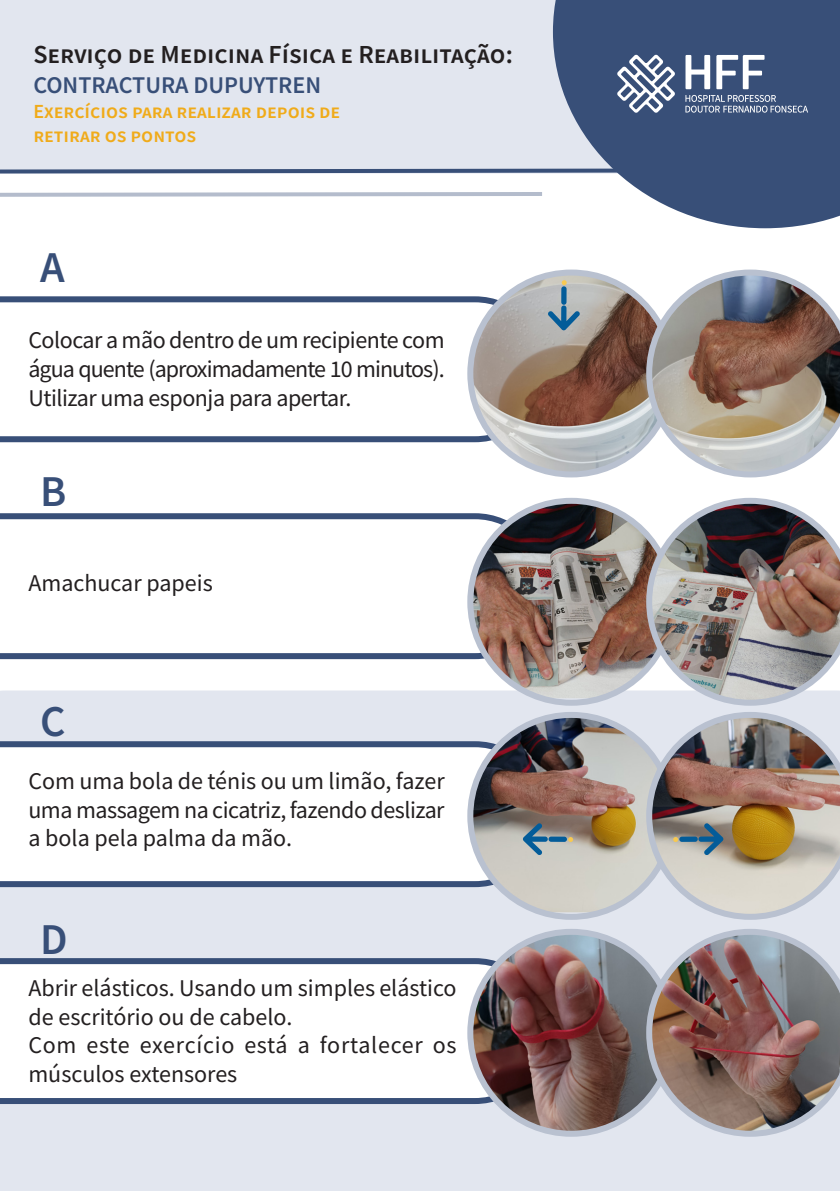
<style>
.page{position:relative;width:840px;height:1191px;background:#fff}
.page>*{position:absolute;margin:0;border:0;box-sizing:border-box;transform-origin:0 0}
.t1{font:600 44px "Source Sans Pro";color:#384f78}
.t2{font:600 26px "Source Sans Pro";color:#231f20}
.t3{font:24px/28.8px "Source Sans Pro";color:#231f20;text-align:justify}
.t4{font:600 24px "Source Sans Pro";color:#384f78}
.t5{font:600 20px/24px "Source Sans Pro";color:#f0ab1a}
</style>
<div class="page">
<div style="left:0;top:690px;width:839px;height:501px;background:#e2e6ef"></div>
<div style="left:0;top:0;width:552px;height:166px;background:#e2e6ef"></div>
<svg style="left:552px;top:0;width:287px;height:228px;background:#576a8d"></svg>
<svg style="left:0;top:296px;width:505px;height:146px"></svg>
<svg style="left:0;top:741px;width:470px;height:146px"></svg>
<svg style="left:0;top:513px;width:470px;height:146px"></svg>
<svg style="left:0;top:958px;width:502px;height:146px"></svg>
<svg style="left:0;top:166px;width:643px;height:10px"></svg>
<svg style="left:0;top:192px;width:542px;height:5px;background:#c2c9d6"></svg>
<svg style="left:685px;top:55px;width:24px;height:34px"></svg>
<svg style="left:716px;top:55px;width:48px;height:34px"></svg>
<svg style="left:685px;top:95px;width:122px;height:18px;background:#687998"></svg>
<svg style="left:616px;top:55px;width:58px;height:58px"></svg>
<img style="left:470px;top:272px;width:202px;height:202px;border-radius:101px">
<div style="left:467px;top:269px;width:208px;height:208px;border:6px solid #b9c1d0;border-radius:50%"></div>
<img style="left:470px;top:501px;width:175px;height:197px">
<div style="left:467px;top:498px;width:208px;height:207px;border:6px solid #b9c1d0;border-radius:50%"></div>
<img style="left:470px;top:715px;width:175px;height:197px">
<div style="left:467px;top:712px;width:208px;height:207px;border:6px solid #b9c1d0;border-radius:50%"></div>
<img style="left:470px;top:932px;width:202px;height:201px;border-radius:101px">
<div style="left:467px;top:929px;width:208px;height:207px;border:6px solid #b9c1d0;border-radius:50%"></div>
<svg style="left:645px;top:269px;width:194px;height:208px"></svg>
<img style="left:645px;top:498px;width:194px;height:207px">
<img style="left:645px;top:712px;width:194px;height:207px">
<img style="left:645px;top:929px;width:194px;height:207px">
<svg style="left:547px;top:280px;width:32px;height:50px;background:#8fa5b2"></svg>
<svg style="left:522px;top:823px;width:88px;height:34px;background:#939489"></svg>
<svg style="left:651px;top:804px;width:83px;height:53px;background:#898686"></svg>
<p class="t2" style="left:33px;top:37px;width:480px">Serviço de Medicina Física e Reabilitação:</p>
<p class="t4" style="left:33px;top:69px;width:289px">CONTRACTURA DUPUYTREN</p>
<p class="t5" style="left:33px;top:99px;width:308px">Exercícios para realizar depois de retirar os pontos</p>
<p class="t1" style="left:40px;top:238px;width:26px">A</p>
<p class="t3" style="left:28px;top:326px;width:417px">Colocar a mão dentro de um recipiente com água quente (aproximadamente 10 minutos).<br>Utilizar uma esponja para apertar.</p>
<p class="t1" style="left:40px;top:462px;width:28px">B</p>
<p class="t3" style="left:28px;top:568px;width:186px">Amachucar papeis</p>
<p class="t1" style="left:40px;top:692px;width:27px">C</p>
<p class="t3" style="left:28px;top:766px;width:417px">Com uma bola de ténis ou um limão, fazer uma massagem na cicatriz, fazendo deslizar a bola pela palma da mão.</p>
<p class="t1" style="left:40px;top:910px;width:29px">D</p>
<p class="t3" style="left:28px;top:973px;width:429px">Abrir elásticos. Usando um simples elástico de escritório ou de cabelo.</p>
<p class="t3" style="left:28px;top:1031px;width:429px">Com este exercício está a fortalecer os músculos extensores</p>
</div>
